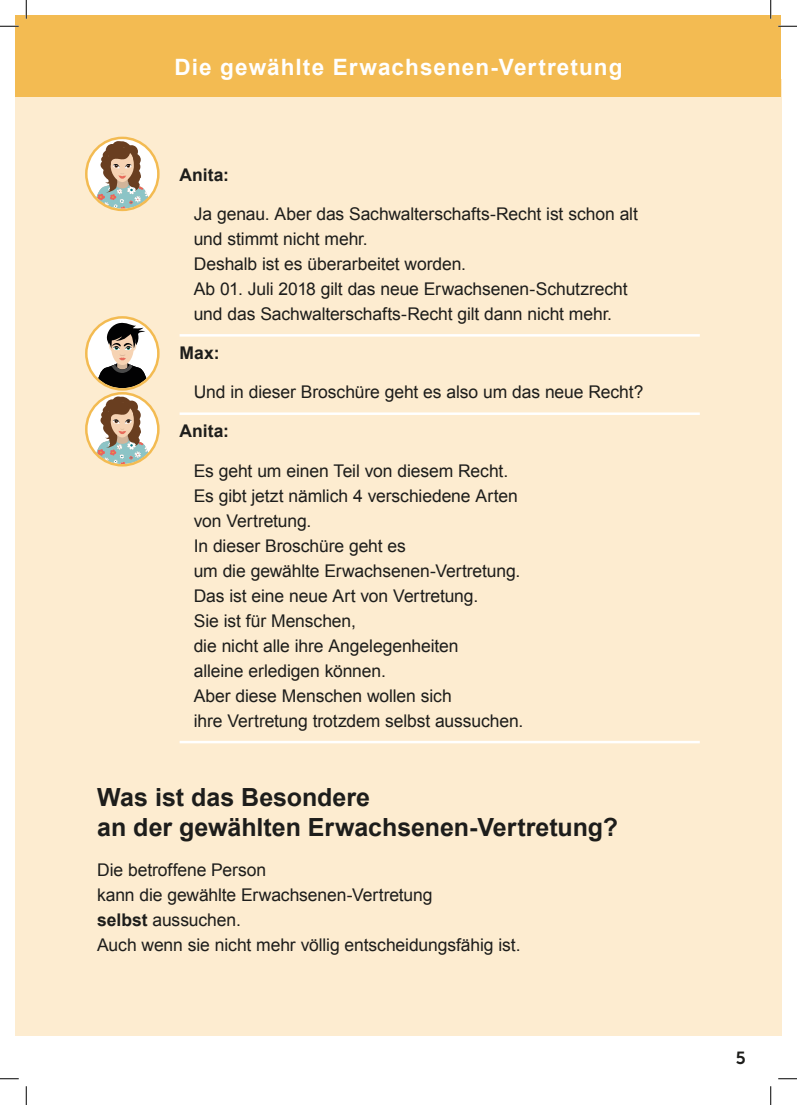
<style>
.page{position:relative;width:797px;height:1105px;background:#fff}
.page>*{position:absolute;margin:0;border:0;box-sizing:border-box;transform-origin:0 0}
.t1{font:700 25px/30px "Arial";color:#1d1d1b}
.t2{font:700 22.5px "Arial";letter-spacing:.05em;color:#fff}
.t3{font:17.5px/25px "Arial";letter-spacing:-.005em;color:#1d1d1b}
.t4{font:700 17.5px "Arial";letter-spacing:.005em;color:#1d1d1b}
.t5{font:17.5px "Museo Sans 700";color:#1d1d1b}
.s1{font-weight:700}
</style>
<div class="page">
<div style="left:16px;top:79px;width:765px;height:957px;background:#fdecd0"></div>
<div style="left:16px;top:16px;width:765px;height:81px;background:#f3bb52"></div>
<svg style="left:86px;top:393px;width:72px;height:72px"></svg>
<svg style="left:94px;top:396px;width:56px;height:68px;background:#bfb29f"></svg>
<div style="left:128px;top:433px;width:10px;height:10px;background:#693e20;border-radius:50%"></div>
<div style="left:85px;top:392px;width:75px;height:75px;border:2px solid #f3bb52;border-radius:50%"></div>
<svg style="left:86px;top:138px;width:72px;height:72px"></svg>
<svg style="left:94px;top:141px;width:56px;height:68px;background:#bfb29f"></svg>
<div style="left:128px;top:177px;width:10px;height:10px;background:#693e20;border-radius:50%"></div>
<div style="left:85px;top:137px;width:75px;height:74px;border:2px solid #f3bb52;border-radius:50%"></div>
<svg style="left:86px;top:317px;width:72px;height:72px"></svg>
<svg style="left:97px;top:321px;width:51px;height:67px;background:#9a9288"></svg>
<div style="left:85px;top:316px;width:75px;height:75px;border:2px solid #f3bb52;border-radius:50%"></div>
<hr style="left:179px;top:334px;width:520px;height:3px;background:#fff">
<hr style="left:179px;top:412px;width:520px;height:3px;background:#fff">
<hr style="left:179px;top:741px;width:520px;height:2px;background:#fff">
<svg style="left:0;top:25px;width:19px;height:2px"></svg>
<svg style="left:778px;top:25px;width:19px;height:2px"></svg>
<svg style="left:0;top:1078px;width:19px;height:1px"></svg>
<svg style="left:778px;top:1078px;width:19px;height:1px"></svg>
<svg style="left:25px;top:0;width:2px;height:19px"></svg>
<svg style="left:25px;top:1086px;width:2px;height:19px"></svg>
<svg style="left:770px;top:0;width:1px;height:19px"></svg>
<svg style="left:770px;top:1086px;width:1px;height:19px"></svg>
<p class="t2" style="left:174px;top:52px;width:449px">Die gewählte Erwachsenen-Vertretung</p>
<p class="t4" style="left:179px;top:163px;width:51px">Anita:</p>
<p class="t3" style="left:194px;top:201px;width:445px">Ja genau. Aber das Sachwalterschafts-Recht ist schon alt und stimmt nicht mehr.<br>Deshalb ist es überarbeitet worden.<br>Ab 01. Juli 2018 gilt das neue Erwachsenen-Schutzrecht und das Sachwalterschafts-Recht gilt dann nicht mehr.</p>
<p class="t4" style="left:179px;top:341px;width:42px">Max:</p>
<p class="t3" style="left:194px;top:380px;width:451px">Und in dieser Broschüre geht es also um das neue Recht?</p>
<p class="t4" style="left:179px;top:420px;width:51px">Anita:</p>
<p class="t3" style="left:194px;top:458px;width:331px">Es geht um einen Teil von diesem Recht.<br>Es gibt jetzt nämlich 4 verschiedene Arten von Vertretung.<br>In dieser Broschüre geht es<br>um die gewählte Erwachsenen-Vertretung.<br>Das ist eine neue Art von Vertretung.<br>Sie ist für Menschen,<br>die nicht alle ihre Angelegenheiten<br>alleine erledigen können.<br>Aber diese Menschen wollen sich<br>ihre Vertretung trotzdem selbst aussuchen.</p>
<h1 class="t1" style="left:97px;top:783px;width:522px">Was ist das Besondere<br>an der gewählten Erwachsenen-Vertretung?</h1>
<p class="t3" style="left:97px;top:857px;width:425px">Die betroffene Person<br>kann die gewählte Erwachsenen-Vertretung<br><span class="s1">selbst</span> aussuchen.<br>Auch wenn sie nicht mehr völlig entscheidungsfähig ist.</p>
<p class="t5" style="left:736px;top:1048px;width:11px">5</p>
</div>
